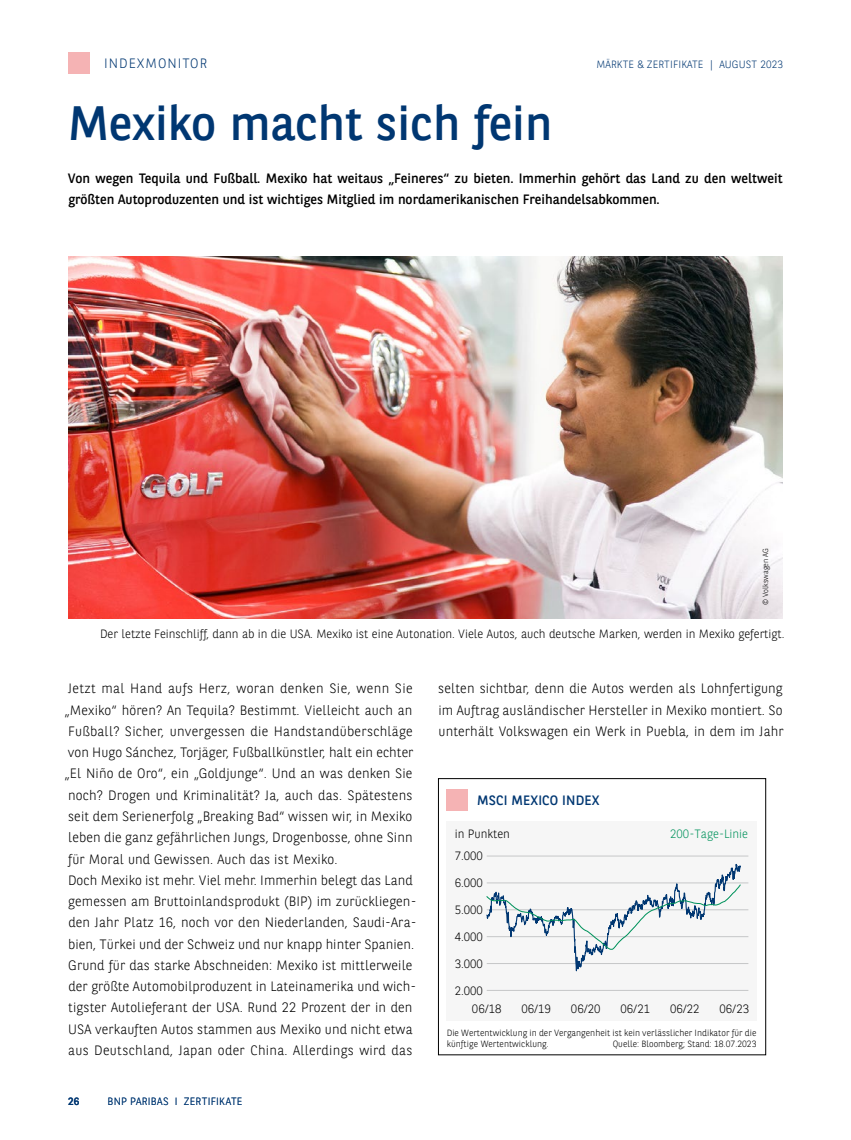
<style>
.page{position:relative;width:851px;height:1140px;background:#fff}
.page>*{position:absolute;margin:0;border:0;box-sizing:border-box;transform-origin:0 0}
.t1{font:48px "BNPP Sans";color:#003772}
.t2{font:300 13.5px/21.3px "BNPP Sans";letter-spacing:.01em;color:#000}
.t3{font:13.5px/21.3px "BNPP Sans";color:#000}
.t4{font:13.5px "BNPP Sans";color:#003772}
.t5{font:300 13.5px "BNPP Sans";letter-spacing:.075em;color:#003772}
.t6{font:300 12px "BNPP Sans";color:#000}
.t7{font:300 12px "BNPP Sans";color:#00925b}
.t8{font:300 10.5px "BNPP Sans";letter-spacing:.01em;color:#003772}
.t9{font:10.5px "BNPP Sans";color:#003772}
.t10{font:300 9px/10.5px "BNPP Sans";letter-spacing:.005em;color:#000}
.t11{font:300 7.5px "BNPP Sans";color:#000}
</style>
<div class="page">
<div style="left:68px;top:52px;width:21px;height:21px;background:#f5b3b4"></div>
<img style="left:68px;top:257px;width:714px;height:362px">
<div style="left:438px;top:778px;width:327px;height:277px;border:1px solid #000"></div>
<div style="left:446px;top:821px;width:310px;height:199px;background:#f6f6f6"></div>
<hr style="left:486px;top:963px;width:262px;height:1px;background:#c6c7c8">
<hr style="left:486px;top:990px;width:262px;height:1px;background:#c6c7c8">
<hr style="left:486px;top:855px;width:262px;height:1px;background:#c6c7c8">
<hr style="left:486px;top:936px;width:262px;height:1px;background:#c6c7c8">
<hr style="left:486px;top:909px;width:262px;height:1px;background:#c6c7c8">
<hr style="left:486px;top:882px;width:262px;height:1px;background:#c6c7c8">
<svg style="left:486px;top:855px;width:255px;height:136px"></svg>
<svg style="left:486px;top:884px;width:255px;height:66px"></svg>
<div style="left:446px;top:789px;width:21px;height:21px;background:#f5b3b4"></div>
<p class="t5" style="left:104px;top:54px;width:104px">INDEXMONITOR</p>
<p class="t8" style="left:596px;top:57px;width:188px">MÄRKTE &amp; ZERTIFIKATE | AUGUST 2023</p>
<h1 class="t1" style="left:68px;top:91px;width:485px">Mexiko macht sich fein</h1>
<p class="t3" style="left:68px;top:167px;width:716px">Von wegen Tequila und Fußball. Mexiko hat weitaus „Feineres“ zu bieten. Immerhin gehört das Land zu den weltweit größten Autoproduzenten und ist wichtiges Mitglied im nordamerikanischen Freihandelsabkommen.</p>
<p class="t11" style="left:760px;top:605px;width:58px;rotate:-90deg">© Volkswagen AG</p>
<p class="t6" style="left:100px;top:626px;width:685px">Der letzte Feinschliff, dann ab in die USA. Mexiko ist eine Autonation. Viele Autos, auch deutsche Marken, werden in Mexiko gefertigt.</p>
<p class="t2" style="left:64px;top:677px;width:353px">Jetzt mal Hand aufs Herz, woran denken Sie, wenn Sie „Mexiko“ hören? An Tequila? Bestimmt. Vielleicht auch an Fußball? Sicher, unvergessen die Handstandüberschläge von Hugo Sánchez, Torjäger, Fußballkünstler, halt ein echter „El Niño de Oro“, ein „Goldjunge“. Und an was denken Sie noch? Drogen und Kriminalität? Ja, auch das. Spätestens seit dem Serienerfolg „Breaking Bad“ wissen wir, in Mexiko leben die ganz gefährlichen Jungs, Drogenbosse, ohne Sinn für Moral und Gewissen. Auch das ist Mexiko.<br>Doch Mexiko ist mehr. Viel mehr. Immerhin belegt das Land gemessen am Bruttoinlandsprodukt (BIP) im zurückliegen&shy;den Jahr Platz 16, noch vor den Niederlanden, Saudi-Ara&shy;bien, Türkei und der Schweiz und nur knapp hinter Spanien.<br>Grund für das starke Abschneiden: Mexiko ist mittlerweile der größte Automobilproduzent in Lateinamerika und wich&shy;tigster Autolieferant der USA. Rund 22 Prozent der in den USA verkauften Autos stammen aus Mexiko und nicht etwa aus Deutschland, Japan oder China. Allerdings wird das</p>
<p class="t2" style="left:438px;top:677px;width:347px;text-align:justify">selten sichtbar, denn die Autos werden als Lohnfertigung im Auftrag ausländischer Hersteller in Mexiko montiert. So unterhält Volkswagen ein Werk in Puebla, in dem im Jahr</p>
<p class="t4" style="left:477px;top:790px;width:124px">MSCI MEXICO INDEX</p>
<p class="t6" style="left:454px;top:826px;width:57px">in Punkten</p>
<p class="t7" style="left:670px;top:826px;width:79px">200-Tage-Linie</p>
<p class="t6" style="left:454px;top:848px;width:30px">7.000</p>
<p class="t6" style="left:454px;top:875px;width:30px">6.000</p>
<p class="t6" style="left:454px;top:901px;width:30px">5.000</p>
<p class="t6" style="left:454px;top:928px;width:30px">4.000</p>
<p class="t6" style="left:454px;top:955px;width:30px">3.000</p>
<p class="t6" style="left:454px;top:982px;width:30px">2.000</p>
<p class="t6" style="left:472px;top:1000px;width:31px">06/18</p>
<p class="t6" style="left:521px;top:1000px;width:31px">06/19</p>
<p class="t6" style="left:571px;top:1000px;width:31px">06/20</p>
<p class="t6" style="left:620px;top:1000px;width:31px">06/21</p>
<p class="t6" style="left:670px;top:1000px;width:31px">06/22</p>
<p class="t6" style="left:719px;top:1000px;width:31px">06/23</p>
<p class="t10" style="left:446px;top:1027px;width:311px">Die Wertentwicklung in der Vergangenheit ist kein verlässlicher Indikator für die künftige Wertentwicklung.</p>
<p class="t10" style="left:612px;top:1038px;width:145px">Quelle: Bloomberg; Stand: 18.07.2023</p>
<p class="t9" style="left:68px;top:1094px;width:13px">26</p>
<p class="t8" style="left:108px;top:1094px;width:136px">BNP PARIBAS I ZERTIFIKATE</p>
</div>
